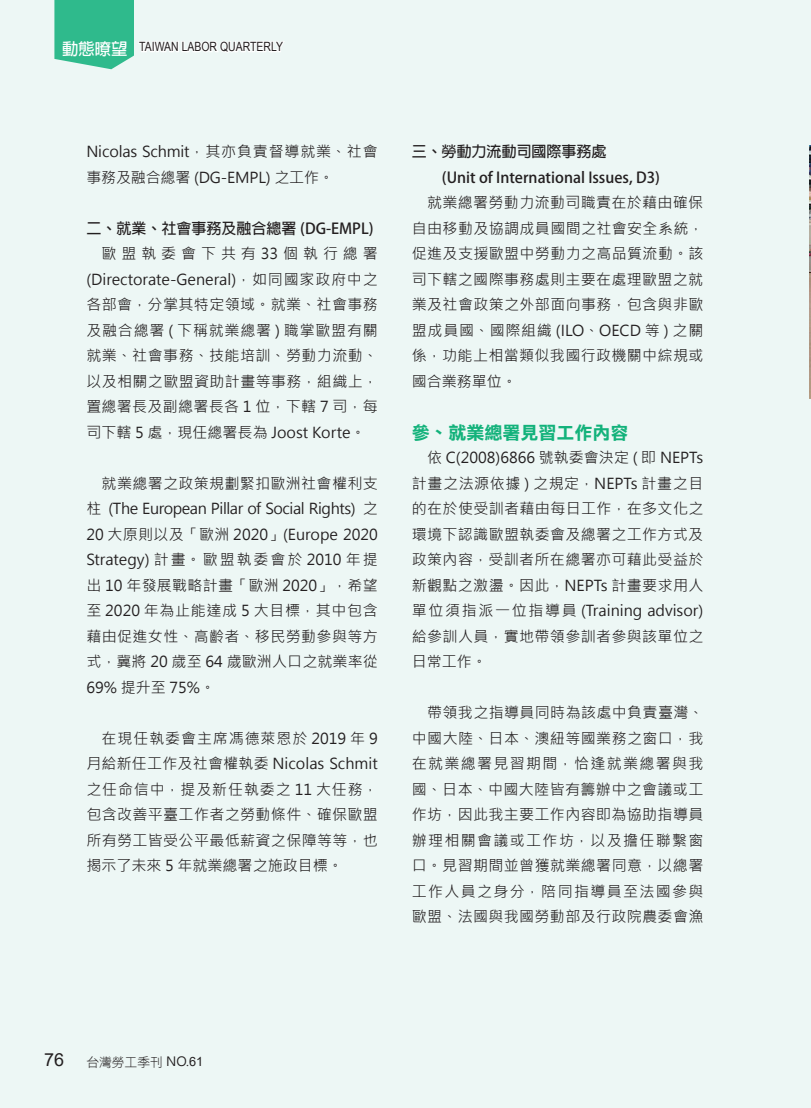
<style>
.page{position:relative;width:811px;height:1108px;background:#fff}
.page>*{position:absolute;margin:0;border:0;box-sizing:border-box;transform-origin:0 0}
.t1{font:18px "DF Li Hei Bd WIN BF";color:#13b27b}
.t2{font:15px/25.5px "Microsoft Jheng Hei";letter-spacing:.025em;color:#231f20;text-align:justify}
.t3{font:700 15px/25.5px "Adobe Fan Heiti Std";color:#231f20}
.t4{font:15px/25.5px "Microsoft Jheng Hei";letter-spacing:-.01em;color:#231f20}
.t5{font:12.75px "Arial Narrow";color:#231f20}
.t6{font:12.75px "DF Hei Lt HK BF";color:#231f20}
.s1{font-family:"Adobe Fan Heiti Std";font-weight:700;font-size:16.5px;color:#fff}
.s2{font-family:"Arial";font-size:18px}
.s3{font-family:"Microsoft Jheng Hei"}
.s4{font-family:"Arial"}
</style>
<div class="page">
<div style="left:0;top:0;width:810px;height:1108px;background:#edf7f5"></div>
<img style="left:809px;top:146px;width:1px;height:253px">
<svg style="left:54px;top:0;width:230px;height:69px"></svg>
<p class="t5" style="left:62px;top:37px;width:223px"><span class="s1">動態暸望</span> TAIWAN LABOR QUARTERLY</p>
<p class="t4" style="left:86px;top:139px;width:293px">Nicolas Schmit，其亦負責督導就業、社會事務及融合總署 (DG-EMPL) 之工作。</p>
<p class="t3" style="left:86px;top:216px;width:289px">二、就業、社會事務及融合總署 (DG-EMPL)</p>
<p class="t2" style="left:86px;top:241px;width:293px;text-indent:15px">歐盟執委會下共有33個執行總署(Directorate-General)，如同國家政府中之各部會，分掌其特定領域。就業、社會事務及融合總署 ( 下稱就業總署 ) 職掌歐盟有關就業、社會事務、技能培訓、勞動力流動、以及相關之歐盟資助計畫等事務，組織上，置總署長及副總署長各 1 位，下轄 7 司，每司下轄 5 處，現任總署長為 Joost Korte。</p>
<p class="t2" style="left:86px;top:470px;width:293px;text-indent:15px">就業總署之政策規劃緊扣歐洲社會權利支柱 (The European Pillar of Social Rights) 之20 大原則以及「歐洲 2020」(Europe 2020<br>Strategy) 計畫。歐盟執委會於 2010 年提出 10 年發展戰略計畫「歐洲 2020」，希望至 2020 年為止能達成 5 大目標，其中包含藉由促進女性、高齡者、移民勞動參與等方式，冀將 20 歲至 64 歲歐洲人口之就業率從69% 提升至 75%。</p>
<p class="t2" style="left:86px;top:725px;width:293px;text-indent:15px">在現任執委會主席馮德萊恩於 2019 年 9月給新任工作及社會權執委 Nicolas Schmit之任命信中，提及新任執委之 11 大任務，包含改善平臺工作者之勞動條件、確保歐盟所有勞工皆受公平最低薪資之保障等等，也揭示了未來 5 年就業總署之施政目標。</p>
<p class="t3" style="left:412px;top:139px;width:293px">三、勞動力流動司國際事務處 　　　　　　　　(Unit of International Issues, D3)</p>
<p class="t2" style="left:412px;top:190px;width:293px;text-indent:15px">就業總署勞動力流動司職責在於藉由確保自由移動及協調成員國間之社會安全系統，促進及支援歐盟中勞動力之高品質流動。該司下轄之國際事務處則主要在處理歐盟之就業及社會政策之外部面向事務，包含與非歐盟成員國、國際組織 (ILO、OECD 等 ) 之關係，功能上相當類似我國行政機關中綜規或國合業務單位。</p>
<p class="t1" style="left:412px;top:423px;width:218px">參、 就業總署見習工作內容</p>
<p class="t2" style="left:412px;top:445px;width:293px;text-indent:15px">依 C(2008)6866 號執委會決定 ( 即 NEPTs計畫之法源依據 ) 之規定，NEPTs 計畫之目的在於使受訓者藉由每日工作，在多文化之環境下認識歐盟執委會及總署之工作方式及政策內容，受訓者所在總署亦可藉此受益於新觀點之激盪。因此，NEPTs 計畫要求用人單位須指派一位指導員 (Training advisor)給參訓人員，實地帶領參訓者參與該單位之日常工作。</p>
<p class="t2" style="left:412px;top:700px;width:293px;text-indent:15px">帶領我之指導員同時為該處中負責臺灣、中國大陸、日本、澳紐等國業務之窗口，我在就業總署見習期間，恰逢就業總署與我國、日本、中國大陸皆有籌辦中之會議或工作坊，因此我主要工作內容即為協助指導員辦理相關會議或工作坊，以及擔任聯繫窗口。見習期間並曾獲就業總署同意，以總署工作人員之身分，陪同指導員至法國參與歐盟、法國與我國勞動部及行政院農委會漁</p>
<p class="t6" style="left:44px;top:1055px;width:160px"><span class="s2">76</span> 台灣勞工季刊 <span class="s3">NO.</span><span class="s4">61</span></p>
</div>
